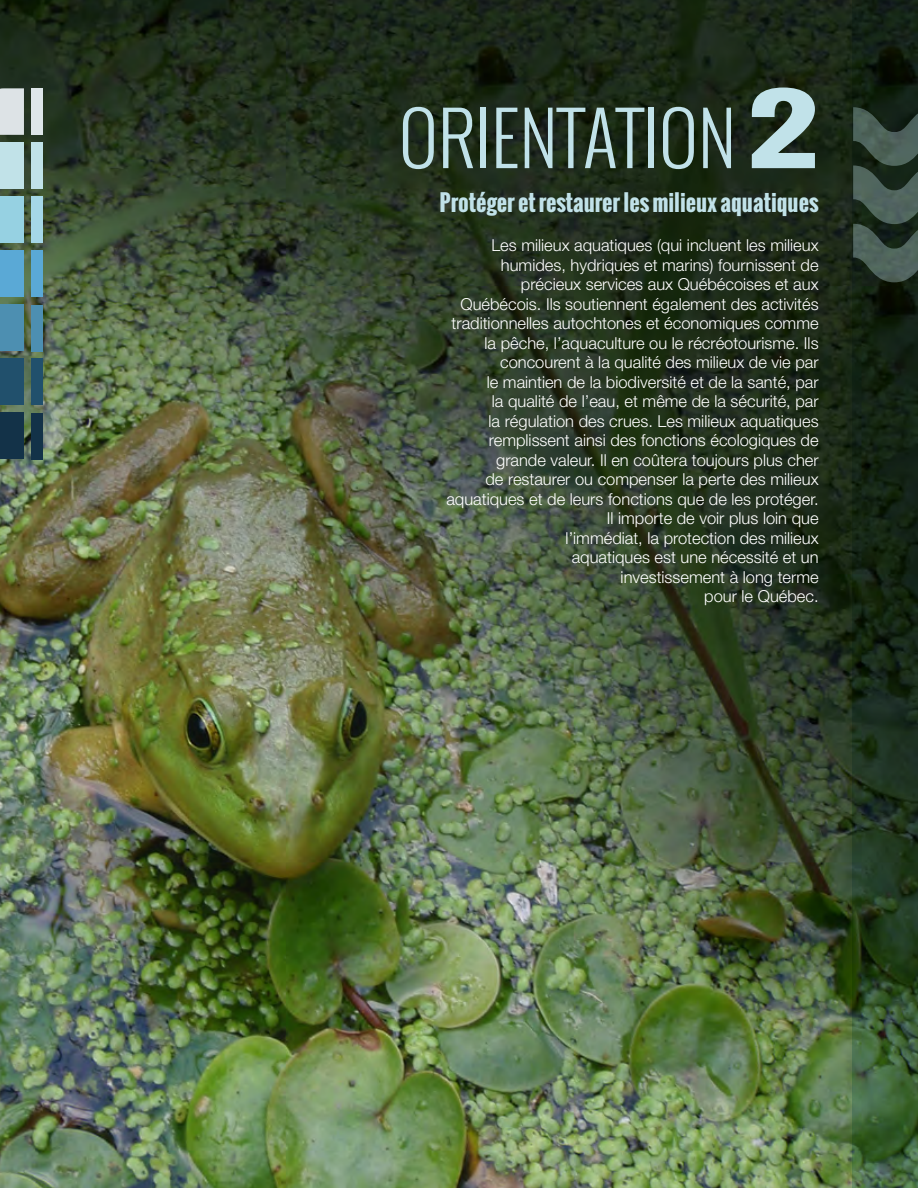
<style>
.page{position:relative;width:918px;height:1188px;background:#fff}
.page>*{position:absolute;margin:0;border:0;box-sizing:border-box;transform-origin:0 0}
.t1{font:300 72px "Oswald";color:#c1e2e9}
.t2{font:700 22.5px "Oswald";color:#c1e2e9}
.t3{font:300 16.5px/19.5px "Helvetica Neue";color:#fff;text-align:right}
.s1{font-weight:700;font-size:90px}
</style>
<div class="page">
<img style="left:0;top:0;width:852px;height:1188px">
<svg style="left:852px;top:0;width:66px;height:1188px;background:#1e331c"></svg>
<div style="left:0;top:304px;width:24px;height:47px;background:#4d8fb1"></div>
<div style="left:31px;top:305px;width:12px;height:46px;background:#4d8fb1"></div>
<div style="left:0;top:250px;width:24px;height:47px;background:#5aa9d6"></div>
<div style="left:31px;top:250px;width:12px;height:47px;background:#5aa9d6"></div>
<div style="left:0;top:196px;width:24px;height:47px;background:#96d1e2"></div>
<div style="left:31px;top:196px;width:12px;height:47px;background:#a5d7e7"></div>
<div style="left:0;top:142px;width:24px;height:47px;background:#c1e2e8"></div>
<div style="left:31px;top:142px;width:12px;height:46px;background:#c1e2e8"></div>
<svg style="left:0;top:88px;width:24px;height:47px"></svg>
<div style="left:31px;top:88px;width:12px;height:47px;background:#dee6e9"></div>
<div style="left:0;top:413px;width:24px;height:46px;background:#133248"></div>
<div style="left:31px;top:413px;width:12px;height:47px;background:#133248"></div>
<div style="left:0;top:359px;width:24px;height:46px;background:#21506c"></div>
<div style="left:31px;top:358px;width:12px;height:47px;background:#21506c"></div>
<svg style="left:853px;top:107px;width:65px;height:175px;background:#394b42"></svg>
<h2 class="t1" style="left:399px;top:89px;width:421px">ORIENTATION <span class="s1">2</span></h2>
<h2 class="t2" style="left:440px;top:185px;width:381px">Protéger et restaurer les milieux aquatiques</h2>
<p class="t3" style="left:446px;top:235px;width:374px">Les milieux aquatiques (qui incluent les milieux humides, hydriques et marins) fournissent de précieux services aux Québécoises et aux Québécois. Ils soutiennent également des activités traditionnelles autochtones et économiques comme la pêche, l’aquaculture ou le récréotourisme. Ils concourent à la qualité des milieux de vie par<br>le maintien de la biodiversité et de la santé, par<br>la qualité de l’eau, et même de la sécurité, par<br>la régulation des crues. Les milieux aquatiques remplissent ainsi des fonctions écologiques de grande valeur. Il en coûtera toujours plus cher<br>de restaurer ou compenser la perte des milieux aquatiques et de leurs fonctions que de les protéger.<br>Il importe de voir plus loin que<br>l’immédiat, la protection des milieux<br>aquatiques est une nécessité et un<br>investissement à long terme<br>pour le Québec.</p>
</div>
